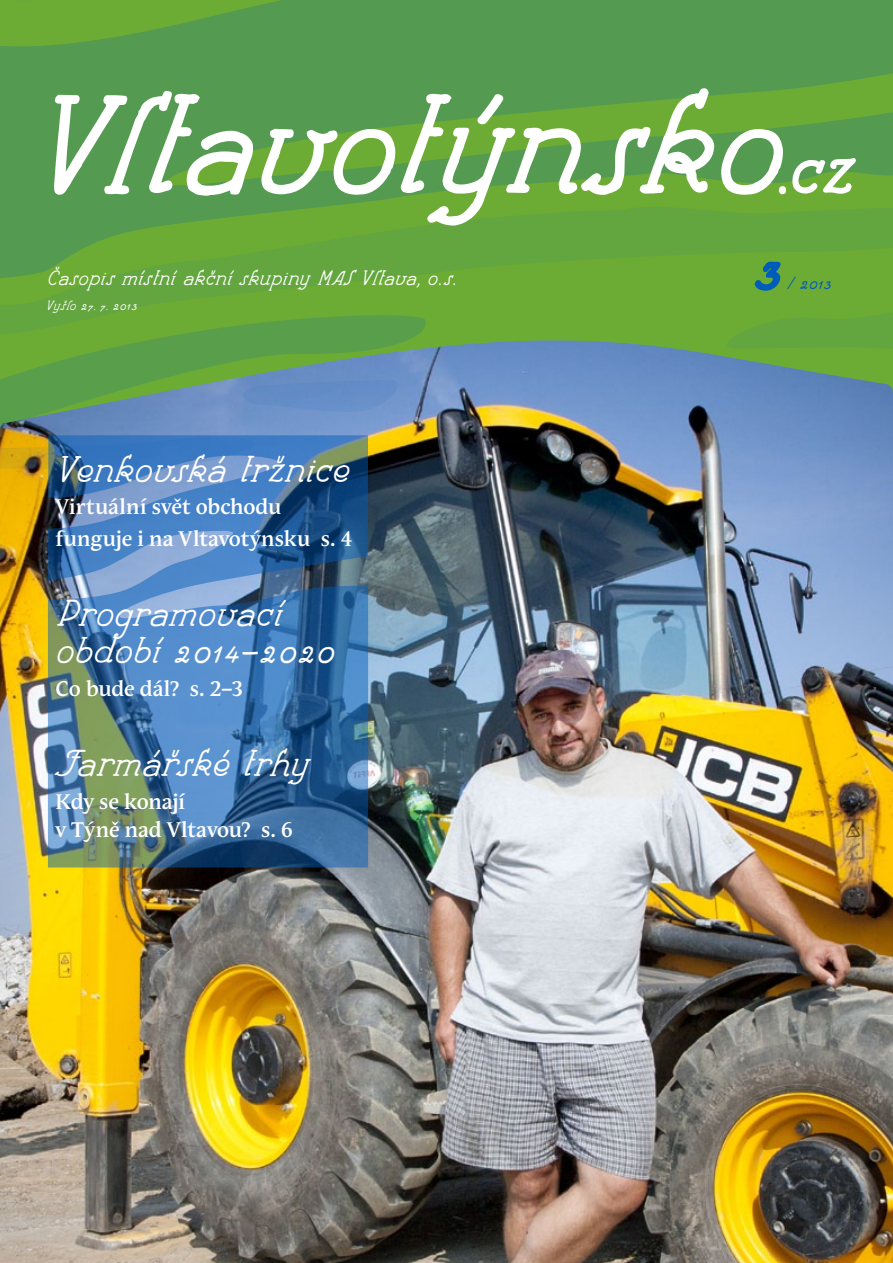
<style>
.page{position:relative;width:893px;height:1263px;background:#fff}
.page>*{position:absolute;margin:0;border:0;box-sizing:border-box;transform-origin:0 0}
.t1{font:139.5px "Rondka";letter-spacing:-.015em;color:#fff}
.t2{font:60px "Rondka CE";color:#005cba}
.t3{font:37.5px/37.5px "Rondka";letter-spacing:-.01em;color:#fff}
.t4{font:700 21px/31.5px "Andulka Book Pro";letter-spacing:-.005em;color:#fff}
.t5{font:21px "Rondka CE";letter-spacing:-.01em;color:#fff}
.t6{font:18px "Rondka CE";color:#005cba}
.t7{font:13.5px "Rondka CE";letter-spacing:.015em;color:#fff}
.s1{font-size:70.5px}
</style>
<div class="page">
<img style="left:0;top:340px;width:893px;height:923px">
<svg style="left:0;top:0;width:893px;height:206px;background:#569c4d"></svg>
<svg style="left:0;top:206px;width:893px;height:129px;background:#66a73a"></svg>
<svg style="left:0;top:313px;width:432px;height:167px;background:#669765"></svg>
<svg style="left:713px;top:312px;width:180px;height:37px;background:#65a73a"></svg>
<svg style="left:0;top:435px;width:48px;height:34px;background:#c89811"></svg>
<svg style="left:236px;top:380px;width:175px;height:32px;background:#678ec7"></svg>
<svg style="left:53px;top:90px;width:201px;height:107px;background:#6ea968"></svg>
<svg style="left:260px;top:87px;width:597px;height:140px;background:#6eab52"></svg>
<svg style="left:753px;top:260px;width:29px;height:32px"></svg>
<svg style="left:48px;top:435px;width:320px;height:432px;background:#4978a4"></svg>
<h1 class="t1" style="left:30px;top:63px;width:824px">Vltavotýnsko<span class="s1">.cz</span></h1>
<p class="t5" style="left:46px;top:265px;width:412px">Časopis místní akční skupiny MAS Vltava, o. s.</p>
<h2 class="t2" style="left:755px;top:233px;width:27px">3</h2>
<p class="t7" style="left:46px;top:297px;width:93px">Vyšlo 27. 7. 2013</p>
<p class="t6" style="left:787px;top:272px;width:46px">/ 2013</p>
<h3 class="t3" style="left:56px;top:450px;width:296px">Venkovská tržnice</h3>
<p class="t4" style="left:56px;top:491px;width:298px">Virtuální svět obchodu funguje i na Vltavotýnsku s. 4</p>
<h3 class="t3" style="left:56px;top:594px;width:280px">Programovací období 2014–2020</h3>
<p class="t4" style="left:56px;top:673px;width:189px">Co bude dál? s. 2–3</p>
<h3 class="t3" style="left:56px;top:744px;width:255px">Farmářské trhy</h3>
<p class="t4" style="left:56px;top:787px;width:239px;line-height:28.5px">Kdy se konají<br>v Týně nad Vltavou? s. 6</p>
</div>
